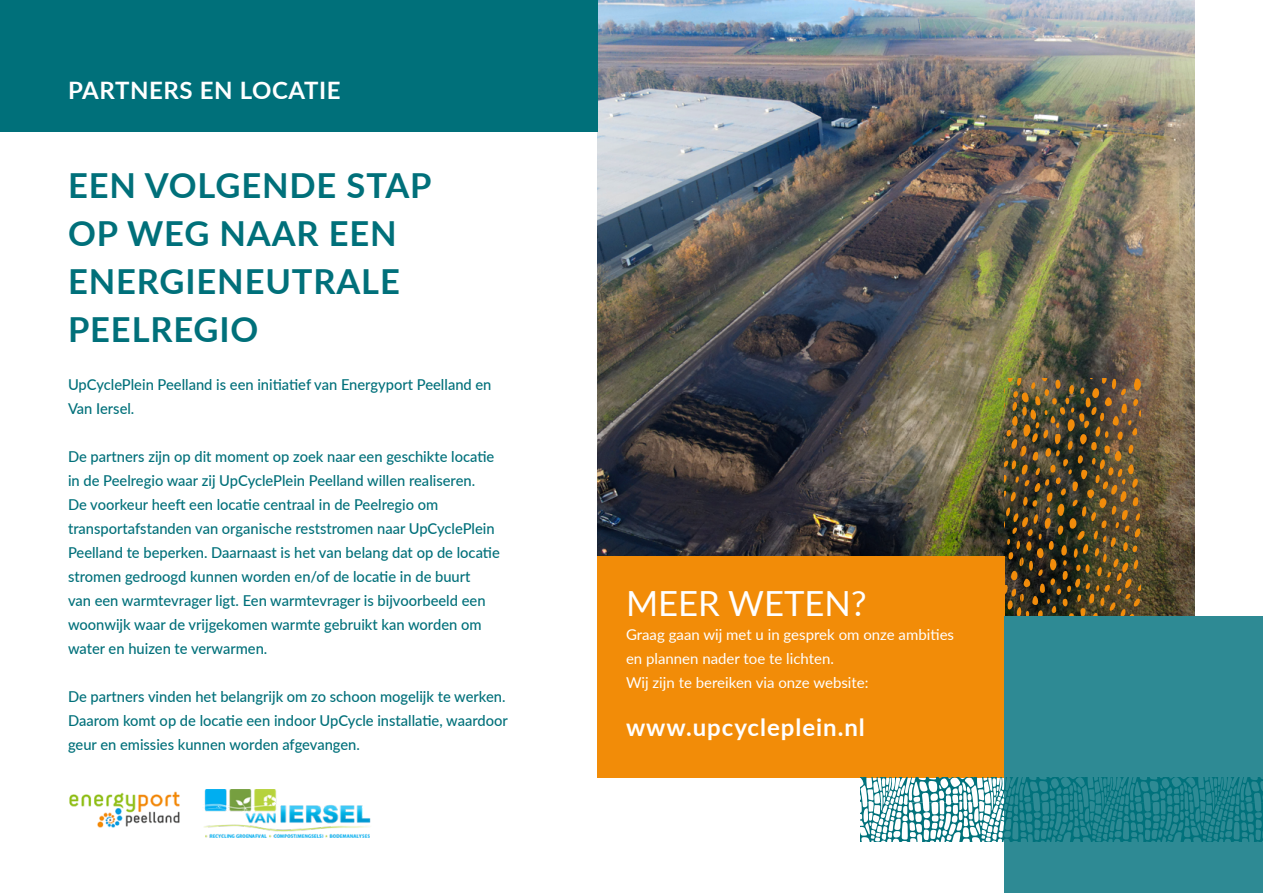
<style>
.page{position:relative;width:1263px;height:893px;background:#fff}
.page>*{position:absolute;margin:0;border:0;box-sizing:border-box;transform-origin:0 0}
.t1{font:34.65px "Lato";color:#fff}
.t2{font:700 34.5px/48px "Lato";letter-spacing:.025em;color:#00707a}
.t3{font:700 24px "Lato";letter-spacing:.025em;color:#fff}
.t4{font:500 15px/24px "Lato";color:#00707a}
.t5{font:15px/24px "Lato";color:#fff}
</style>
<div class="page">
<img style="left:597px;top:0;width:598px;height:617px">
<div style="left:597px;top:556px;width:407px;height:222px;background:#f28c08"></div>
<svg style="left:1004px;top:378px;width:136px;height:239px;background:#5e4b26"></svg>
<div style="left:1004px;top:617px;width:259px;height:276px;background:#2e8a94"></div>
<svg style="left:860px;top:778px;width:403px;height:63px"></svg>
<img style="left:69px;top:791px;width:111px;height:37px">
<img style="left:204px;top:790px;width:167px;height:47px">
<div style="left:0;top:0;width:597px;height:132px;background:#00707a"></div>
<p class="t3" style="left:68px;top:73px;width:274px">PARTNERS EN LOCATIE</p>
<p class="t2" style="left:68px;top:160px;width:365px">EEN VOLGENDE STAP<br>OP WEG NAAR EEN<br>ENERGIENEUTRALE<br>PEELREGIO</p>
<p class="t4" style="left:68px;top:372px;width:425px">UpCyclePlein Peelland is een initiatief van Energyport Peelland en<br>Van Iersel.</p>
<p class="t4" style="left:68px;top:444px;width:433px">De partners zijn op dit moment op zoek naar een geschikte locatie in de Peelregio waar zij UpCyclePlein Peelland willen realiseren.<br>De voorkeur heeft een locatie centraal in de Peelregio om transportafstanden van organische reststromen naar UpCyclePlein Peelland te beperken. Daarnaast is het van belang dat op de locatie stromen gedroogd kunnen worden en/of de locatie in de buurt<br>van een warmtevrager ligt. Een warmtevrager is bijvoorbeeld een woonwijk waar de vrijgekomen warmte gebruikt kan worden om water en huizen te verwarmen.</p>
<p class="t4" style="left:68px;top:684px;width:441px">De partners vinden het belangrijk om zo schoon mogelijk te werken.<br>Daarom komt op de locatie een indoor UpCycle installatie, waardoor geur en emissies kunnen worden afgevangen.</p>
<p class="t1" style="left:626px;top:579px;width:242px">MEER WETEN?</p>
<p class="t5" style="left:626px;top:622px;width:330px">Graag gaan wij met u in gesprek om onze ambities en plannen nader toe te lichten.</p>
<p class="t5" style="left:626px;top:670px;width:244px">Wij zijn te bereiken via onze website:</p>
<p class="t3" style="left:626px;top:710px;width:240px">www.upcycleplein.nl</p>
</div>
